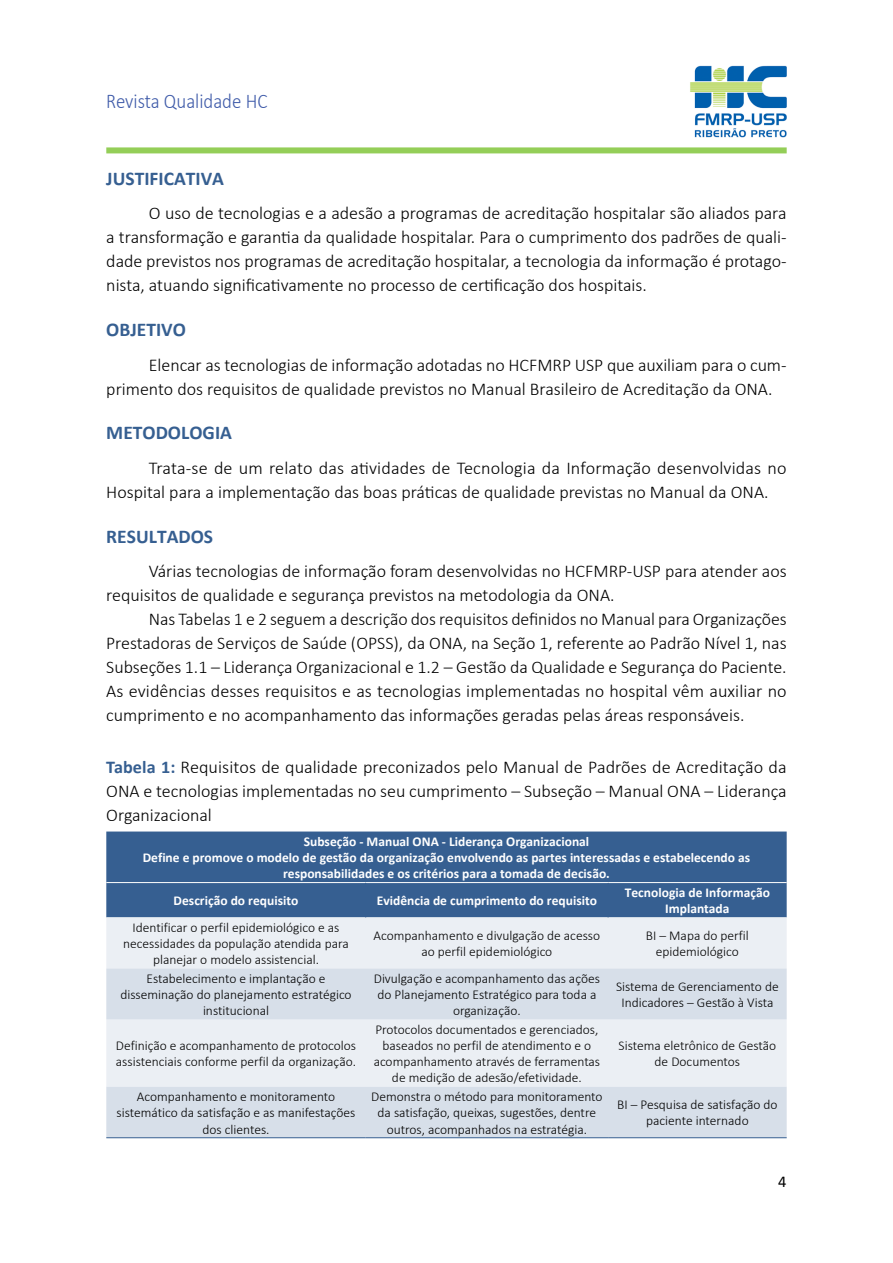
<style>
.page{position:relative;width:893px;height:1263px;background:#fff}
.page>*{position:absolute;margin:0;border:0;box-sizing:border-box;transform-origin:0 0}
.t1{font:300 21px "Calibri";color:#3f5ba9;scale:.9 1}
.t2{font:700 19.5px "Calibri";color:#365f91}
.t3{font:300 18px/24px "Calibri";color:#000;text-align:justify}
.t4{font:16.5px "Calibri";color:#000}
.t5{font:300 13.5px/16.2px "Calibri";color:#000;text-align:center}
.t6{font:700 13.5px/16.2px "Calibri";color:#fff;text-align:center}
.s1{font-weight:700;color:#365f91}
</style>
<div class="page">
<img style="left:690px;top:65px;width:97px;height:73px">
<div style="left:106px;top:147px;width:681px;height:6px;background:#94ce58"></div>
<div style="left:106px;top:831px;width:681px;height:86px;background:#365f91"></div>
<div style="left:106px;top:917px;width:681px;height:51px;background:#ebeff4"></div>
<svg style="left:106px;top:968px;width:681px;height:169px;background:#dfe5ed"></svg>
<hr style="left:106px;top:882px;width:260px;height:1px;background:#fff">
<hr style="left:366px;top:882px;width:242px;height:1px;background:#fff">
<hr style="left:608px;top:882px;width:179px;height:1px;background:#fff">
<hr style="left:106px;top:1137px;width:260px;height:1px;background:#365f91">
<hr style="left:366px;top:1137px;width:242px;height:1px;background:#365f91">
<hr style="left:608px;top:1137px;width:179px;height:1px;background:#365f91">
<hr style="left:365px;top:883px;width:1px;height:34px;background:#365f91">
<hr style="left:608px;top:883px;width:1px;height:34px;background:#365f91">
<p class="t1" style="left:106px;top:88px;width:181px">Revista Qualidade HC</p>
<p class="t2" style="left:106px;top:164px;width:119px">JUSTIFICATIVA</p>
<p class="t3" style="left:106px;top:201px;width:682px;text-indent:43px">O uso de tecnologias e a adesão a programas de acreditação hospitalar são aliados para a transformação e garantia da qualidade hospitalar. Para o cumprimento dos padrões de quali&shy;dade previstos nos programas de acreditação hospitalar, a tecnologia da informação é protago&shy;nista, atuando significativamente no processo de certificação dos hospitais.</p>
<p class="t2" style="left:106px;top:316px;width:81px">OBJETIVO</p>
<p class="t3" style="left:106px;top:352px;width:682px;text-indent:43px">Elencar as tecnologias de informação adotadas no HCFMRP USP que auxiliam para o cum&shy;primento dos requisitos de qualidade previstos no Manual Brasileiro de Acreditação da ONA.</p>
<p class="t2" style="left:106px;top:419px;width:127px">METODOLOGIA</p>
<p class="t3" style="left:106px;top:456px;width:682px;text-indent:43px">Trata-se de um relato das atividades de Tecnologia da Informação desenvolvidas no<br>Hospital para a implementação das boas práticas de qualidade previstas no Manual da ONA.</p>
<p class="t2" style="left:106px;top:522px;width:108px">RESULTADOS</p>
<p class="t3" style="left:106px;top:559px;width:682px;text-indent:43px">Várias tecnologias de informação foram desenvolvidas no HCFMRP-USP para atender aos requisitos de qualidade e segurança previstos na metodologia da ONA.</p>
<p class="t3" style="left:106px;top:607px;width:682px;text-indent:43px">Nas Tabelas 1 e 2 seguem a descrição dos requisitos definidos no Manual para Organizações Prestadoras de Serviços de Saúde (OPSS), da ONA, na Seção 1, referente ao Padrão Nível 1, nas Subseções 1.1 – Liderança Organizacional e 1.2 – Gestão da Qualidade e Segurança do Paciente.<br>As evidências desses requisitos e as tecnologias implementadas no hospital vêm auxiliar no cumprimento e no acompanhamento das informações geradas pelas áreas responsáveis.</p>
<p class="t3" style="left:106px;top:755px;width:682px"><span class="s1">Tabela 1:</span> Requisitos de qualidade preconizados pelo Manual de Padrões de Acreditação da ONA e tecnologias implementadas no seu cumprimento – Subseção – Manual ONA – Liderança Organizacional</p>
<p class="t6" style="left:143px;top:833px;width:609px">Subseção - Manual ONA - Liderança Organizacional<br>Define e promove o modelo de gestão da organização envolvendo as partes interessadas e estabelecendo as responsabilidades e os critérios para a tomada de decisão.</p>
<p class="t6" style="left:174px;top:892px;width:126px">Descrição do requisito</p>
<p class="t6" style="left:377px;top:892px;width:222px">Evidência de cumprimento do requisito</p>
<p class="t6" style="left:625px;top:884px;width:147px">Tecnologia de Informação<br>Implantada</p>
<p class="t5" style="left:123px;top:919px;width:227px">Identificar o perfil epidemiológico e as necessidades da população atendida para planejar o modelo assistencial.</p>
<p class="t5" style="left:374px;top:927px;width:228px">Acompanhamento e divulgação de acesso ao perfil epidemiológico</p>
<p class="t5" style="left:646px;top:927px;width:104px">BI – Mapa do perfil epidemiológico</p>
<p class="t5" style="left:120px;top:970px;width:233px">Estabelecimento e implantação e disseminação do planejamento estratégico institucional</p>
<p class="t5" style="left:374px;top:970px;width:228px">Divulgação e acompanhamento das ações do Planejamento Estratégico para toda a organização.</p>
<p class="t5" style="left:616px;top:978px;width:164px">Sistema de Gerenciamento de<br>Indicadores – Gestão à Vista</p>
<p class="t5" style="left:116px;top:1037px;width:242px;text-align:left">Definição e acompanhamento de protocolos assistenciais conforme perfil da organização.</p>
<p class="t5" style="left:374px;top:1021px;width:228px">Protocolos documentados e gerenciados, baseados no perfil de atendimento e o acompanhamento através de ferramentas de medição de adesão/efetividade.</p>
<p class="t5" style="left:619px;top:1037px;width:159px">Sistema eletrônico de Gestão de Documentos</p>
<p class="t5" style="left:117px;top:1088px;width:240px">Acompanhamento e monitoramento sistemático da satisfação e as manifestações dos clientes.</p>
<p class="t5" style="left:371px;top:1088px;width:233px">Demonstra o método para monitoramento da satisfação, queixas, sugestões, dentre outros, acompanhados na estratégia.</p>
<p class="t5" style="left:617px;top:1096px;width:162px">BI – Pesquisa de satisfação do paciente internado</p>
<p class="t4" style="left:778px;top:1170px;width:10px">4</p>
</div>
